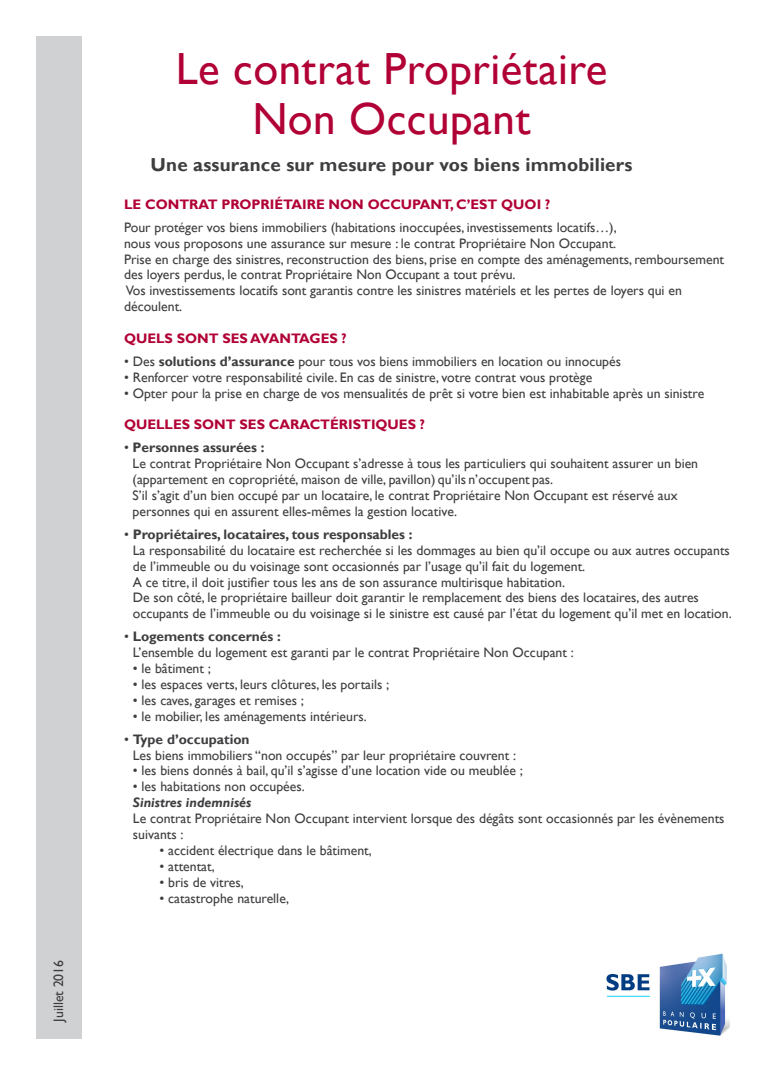
<style>
.page{position:relative;width:780px;height:1088px;background:#fff}
.page>*{position:absolute;margin:0;border:0;box-sizing:border-box;transform-origin:0 0}
.t1{font:45px/50px "Gill Sans";letter-spacing:.01em;color:#b10035;text-align:center}
.t2{font:700 18.75px "Gill Sans";letter-spacing:.01em;color:#3e3d40}
.t3{font:13.75px/15.9px "Gill Sans";color:#3e3d40}
.t4{font:700 13.75px "Gill Sans";color:#b10035}
.t5{font:italic 700 13.75px "Gill Sans";color:#3e3d40}
.s1{font-weight:700}
</style>
<div class="page">
<div style="left:36px;top:36px;width:45px;height:1002px;background:#d0d1d2"></div>
<img style="left:606px;top:953px;width:123px;height:83px">
<p class="t3" style="left:51px;top:1022px;width:63px;rotate:-90deg">Juillet 2016</p>
<h1 class="t1" style="left:176px;top:45px;width:433px">Le contrat Propriétaire<br>Non Occupant</h1>
<h2 class="t2" style="left:150px;top:153px;width:483px">Une assurance sur mesure pour vos biens immobiliers</h2>
<p class="t4" style="left:124px;top:196px;width:427px">LE CONTRAT PROPRIÉTAIRE NON OCCUPANT, C’EST QUOI ?</p>
<p class="t3" style="left:124px;top:219px;width:601px">Pour protéger vos biens immobiliers (habitations inoccupées, investissements locatifs…),<br>nous vous proposons une assurance sur mesure : le contrat Propriétaire Non Occupant.<br>Prise en charge des sinistres, reconstruction des biens, prise en compte des aménagements, remboursement des loyers perdus, le contrat Propriétaire Non Occupant a tout prévu.<br>Vos investissements locatifs sont garantis contre les sinistres matériels et les pertes de loyers qui en découlent.</p>
<p class="t4" style="left:124px;top:330px;width:224px">QUELS SONT SES AVANTAGES ?</p>
<p class="t3" style="left:124px;top:354px;width:498px">• Des <span class="s1">solutions d’assurance</span> pour tous vos biens immobiliers en location ou innocupés</p>
<p class="t3" style="left:124px;top:369px;width:469px">• Renforcer votre responsabilité civile. En cas de sinistre, votre contrat vous protège</p>
<p class="t3" style="left:124px;top:385px;width:581px">• Opter pour la prise en charge de vos mensualités de prêt si votre bien est inhabitable après un sinistre</p>
<p class="t4" style="left:124px;top:416px;width:302px">QUELLES SONT SES CARACTÉRISTIQUES ?</p>
<p class="t3" style="left:133px;top:440px;width:567px;text-indent:-9px">• <span class="s1">Personnes assurées :<br></span>Le contrat Propriétaire Non Occupant s’adresse à tous les particuliers qui souhaitent assurer un bien (appartement en copropriété, maison de ville, pavillon) qu’ils n’occupent pas.<br>S’il s’agit d’un bien occupé par un locataire, le contrat Propriétaire Non Occupant est réservé aux personnes qui en assurent elles-mêmes la gestion locative.</p>
<p class="t3" style="left:133px;top:527px;width:600px;text-indent:-9px">• <span class="s1">Propriétaires, locataires, tous responsables :<br></span>La responsabilité du locataire est recherchée si les dommages au bien qu’il occupe ou aux autres occupants de l’immeuble ou du voisinage sont occasionnés par l’usage qu’il fait du logement.<br>A ce titre, il doit justifier tous les ans de son assurance multirisque habitation.<br>De son côté, le propriétaire bailleur doit garantir le remplacement des biens des locataires, des autres occupants de l’immeuble ou du voisinage si le sinistre est causé par l’état du logement qu’il met en location.</p>
<p class="t3" style="left:133px;top:629px;width:442px;text-indent:-9px">• <span class="s1">Logements concernés :<br></span>L’ensemble du logement est garanti par le contrat Propriétaire Non Occupant :</p>
<p class="t3" style="left:133px;top:661px;width:80px">• le bâtiment ;</p>
<p class="t3" style="left:133px;top:677px;width:258px">• les espaces verts, leurs clôtures, les portails ;</p>
<p class="t3" style="left:133px;top:692px;width:173px">• les caves, garages et remises ;</p>
<p class="t3" style="left:133px;top:708px;width:235px">• le mobilier, les aménagements intérieurs.</p>
<p class="t3" style="left:133px;top:731px;width:385px;text-indent:-9px">• <span class="s1">Type d’occupation<br></span>Les biens immobiliers “non occupés” par leur propriétaire couvrent :</p>
<p class="t3" style="left:133px;top:763px;width:391px">• les biens donnés à bail, qu’il s’agisse d’une location vide ou meublée ;</p>
<p class="t3" style="left:133px;top:779px;width:173px">• les habitations non occupées.</p>
<p class="t5" style="left:133px;top:795px;width:120px">Sinistres indemnisés</p>
<p class="t3" style="left:133px;top:811px;width:593px">Le contrat Propriétaire Non Occupant intervient lorsque des dégâts sont occasionnés par les évènements suivants :</p>
<p class="t3" style="left:159px;top:842px;width:214px">• accident électrique dans le bâtiment,</p>
<p class="t3" style="left:159px;top:858px;width:57px">• attentat,</p>
<p class="t3" style="left:159px;top:874px;width:86px">• bris de vitres,</p>
<p class="t3" style="left:159px;top:890px;width:131px">• catastrophe naturelle,</p>
</div>
